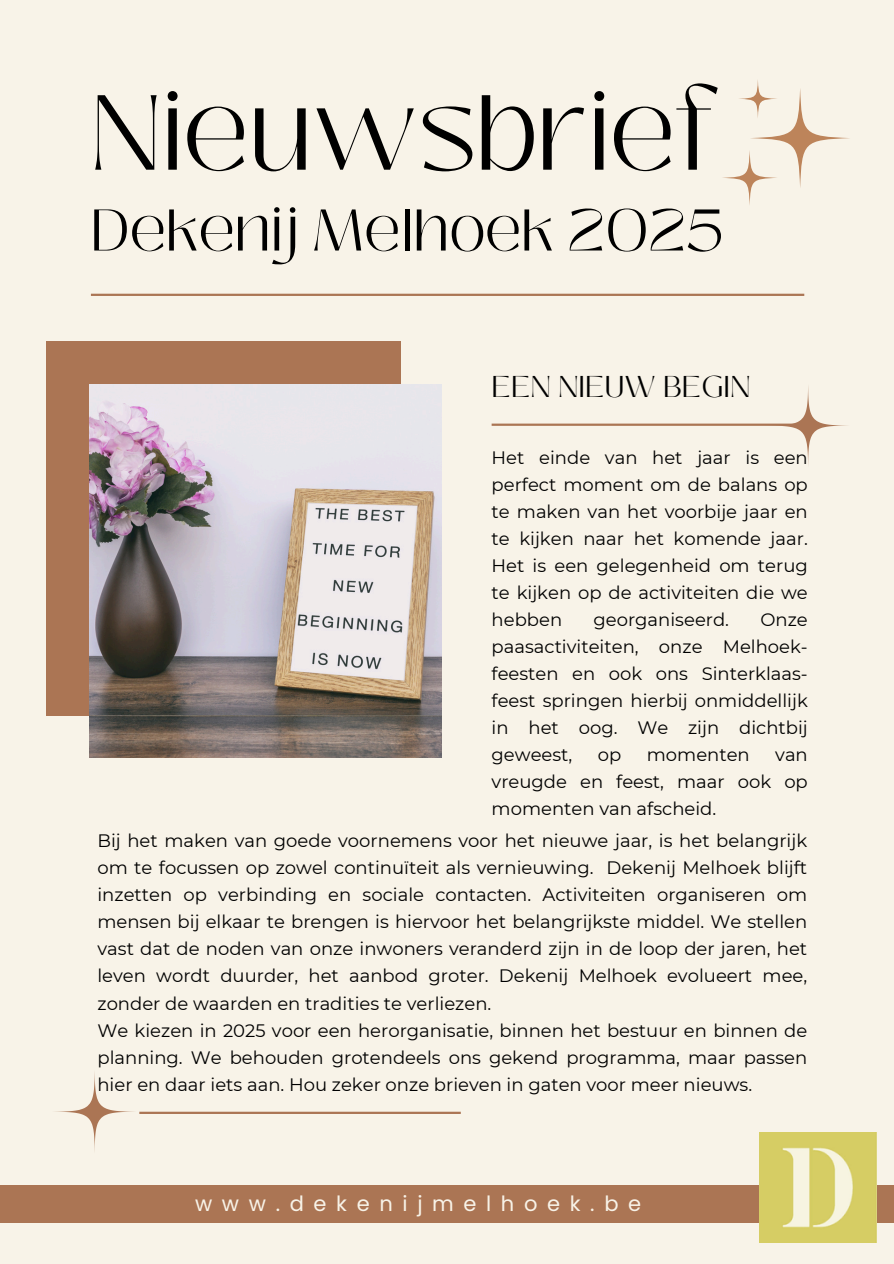
<style>
.page{position:relative;width:894px;height:1264px;background:#fff}
.page>*{position:absolute;margin:0;border:0;box-sizing:border-box;transform-origin:0 0}
.t1{font:300 106.05px "Black Mango";color:#000}
.t2{font:300 58.5px "Black Mango";color:#000}
.t3{font:300 30px "Black Mango";color:#000}
.t4{font:21px "Poppins";letter-spacing:.46em;color:#f8f3e8}
.t5{font:18px/27px "Montserrat";color:#000;text-align:justify}
</style>
<div class="page">
<div style="left:0;top:0;width:893px;height:1263px;background:#f8f3e8"></div>
<svg style="left:749px;top:88px;width:101px;height:100px"></svg>
<svg style="left:721px;top:150px;width:56px;height:56px"></svg>
<svg style="left:737px;top:79px;width:40px;height:40px"></svg>
<div style="left:46px;top:341px;width:355px;height:374px;background:#ab7554"></div>
<img style="left:89px;top:384px;width:352px;height:373px">
<hr style="left:91px;top:294px;width:713px;height:2px;background:#ab7554">
<div style="left:0;top:1185px;width:893px;height:37px;background:#ab7554"></div>
<hr style="left:139px;top:1111px;width:321px;height:2px;background:#ab7554">
<svg style="left:55px;top:1072px;width:79px;height:79px"></svg>
<hr style="left:491px;top:423px;width:321px;height:3px;background:#ab7554">
<svg style="left:765px;top:386px;width:82px;height:79px"></svg>
<img style="left:759px;top:1132px;width:117px;height:110px">
<h1 class="t1" style="left:89px;top:53px;width:626px">Nieuwsbrief</h1>
<p class="t2" style="left:90px;top:186px;width:635px">Dekenij Melhoek 2025</p>
<h2 class="t3" style="left:491px;top:364px;width:260px">EEN NIEUW BEGIN</h2>
<p class="t5" style="left:491px;top:444px;width:317px">Het einde van het jaar is een perfect moment om de balans op te maken van het voorbije jaar en te kijken naar het komende jaar.<br>Het is een gelegenheid om terug te kijken op de activiteiten die we hebben</p>
<p class="t5" style="left:593px;top:606px;width:137px">georganiseerd.</p>
<p class="t5" style="left:491px;top:606px;width:317px;text-indent:269px">Onze paasactiviteiten, onze Melhoek&shy;feesten en ook ons Sinterklaas&shy;feest springen hierbij onmiddellijk in het oog. We zijn dichtbij geweest,</p>
<p class="t5" style="left:597px;top:741px;width:25px">op</p>
<p class="t5" style="left:646px;top:741px;width:104px">momenten</p>
<p class="t5" style="left:491px;top:741px;width:317px;text-indent:283px">van vreugde en feest, maar ook op momenten van afscheid.</p>
<p class="t5" style="left:97px;top:827px;width:711px">Bij het maken van goede voornemens voor het nieuwe jaar, is het belangrijk om te focussen op zowel continuïteit als vernieuwing. Dekenij Melhoek blijft inzetten op verbinding en sociale contacten. Activiteiten organiseren om mensen bij elkaar te brengen is hiervoor het belangrijkste middel. We stellen vast dat de noden van onze inwoners veranderd zijn in de loop der jaren, het leven wordt duurder, het aanbod groter. Dekenij Melhoek evolueert mee, zonder de waarden en tradities te verliezen.</p>
<p class="t5" style="left:97px;top:1016px;width:711px">We kiezen in 2025 voor een herorganisatie, binnen het bestuur en binnen de planning. We behouden grotendeels ons gekend programma, maar passen hier en daar iets aan. Hou zeker onze brieven in gaten voor meer nieuws.</p>
<h3 class="t4" style="left:195px;top:1189px;width:447px">www.dekenijmelhoek.be</h3>
</div>
